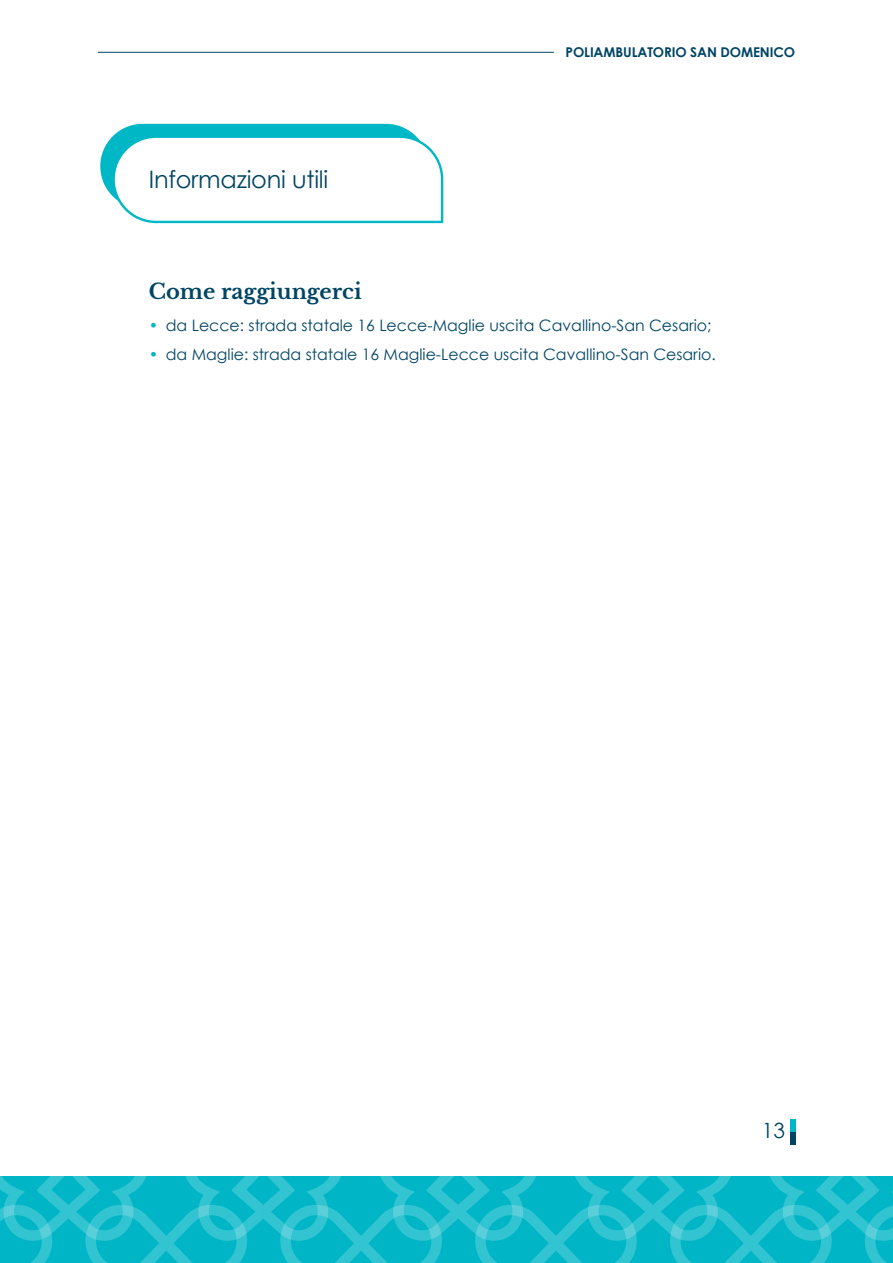
<style>
.page{position:relative;width:893px;height:1263px;background:#fff}
.page>*{position:absolute;margin:0;border:0;box-sizing:border-box;transform-origin:0 0}
.t1{font:24px "Century Gothic";letter-spacing:-.01em;color:#004563}
.t2{font:700 21px "Libre Baskerville";color:#004563}
.t3{font:21px "Century Gothic";color:#004563}
.t4{font:15.75px "Century Gothic";color:#004563}
.t5{font:700 13.5px "Century Gothic";letter-spacing:-.01em;color:#004563}
.s1{color:#00b7c6}
</style>
<div class="page">
<svg style="left:0;top:1176px;width:893px;height:87px;background:#14bbca"></svg>
<hr style="left:98px;top:52px;width:456px;height:1px;background:#004563">
<div style="left:790px;top:1132px;width:5px;height:12px;background:#004563"></div>
<div style="left:790px;top:1119px;width:5px;height:13px;background:#00b7c6"></div>
<svg style="left:100px;top:124px;width:344px;height:100px"></svg>
<h1 class="t1" style="left:149px;top:163px;width:181px">Informazioni utili</h1>
<p class="t5" style="left:566px;top:42px;width:231px">POLIAMBULATORIO SAN DOMENICO</p>
<h2 class="t2" style="left:149px;top:279px;width:214px">Come raggiungerci</h2>
<p class="t4" style="left:149px;top:315px;width:564px"><span class="s1">•</span> da Lecce: strada statale 16 Lecce-Maglie uscita Cavallino-San Cesario;</p>
<p class="t4" style="left:149px;top:343px;width:569px"><span class="s1">•</span> da Maglie: strada statale 16 Maglie-Lecce uscita Cavallino-San Cesario.</p>
<h2 class="t3" style="left:762px;top:1116px;width:25px">13</h2>
</div>
